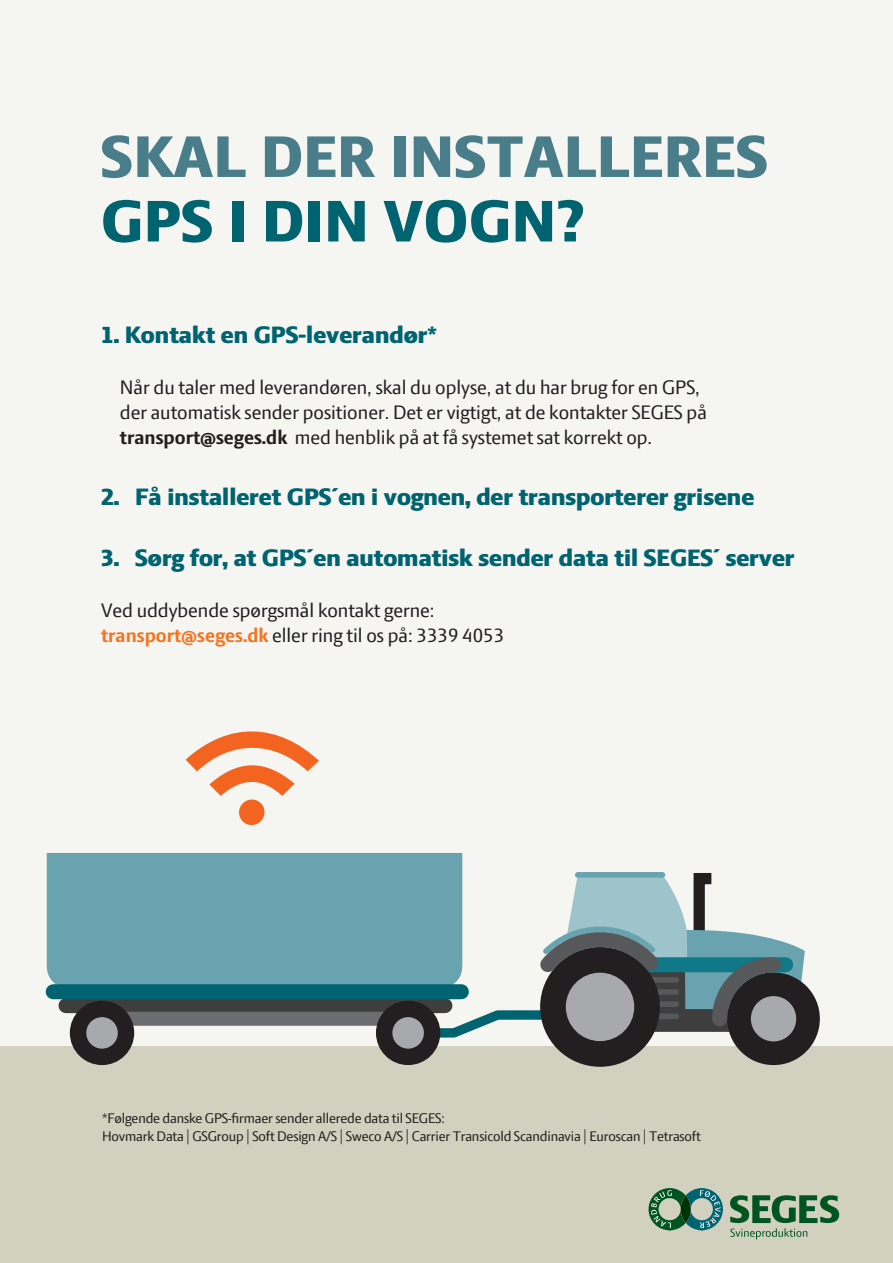
<style>
.page{position:relative;width:893px;height:1263px;background:#fff}
.page>*{position:absolute;margin:0;border:0;box-sizing:border-box;transform-origin:0 0}
.t1{font:800 63px "LF Press Sans";letter-spacing:.01em;color:#497d89}
.t2{font:800 63px "LF Press Sans";letter-spacing:.01em;color:#006370}
.t3{font:800 25.5px "LF Press Sans";color:#006370}
.t4{font:21px/25.2px "LF Press Sans";color:#231f20}
.t5{font:15px/18px "LF Press Sans";letter-spacing:-.01em;color:#231f20}
.s1{font-weight:700}
.s2{font-weight:700;color:#f47521}
</style>
<div class="page">
<div style="left:0;top:0;width:893px;height:1046px;background:#f5f5f1"></div>
<div style="left:0;top:1046px;width:893px;height:217px;background:#d2d1bf"></div>
<svg style="left:186px;top:731px;width:133px;height:94px"></svg>
<div style="left:47px;top:853px;width:415px;height:133px;background:#69a3af"></div>
<div style="left:66px;top:998px;width:379px;height:15px;background:#3e3e3f"></div>
<div style="left:93px;top:1012px;width:322px;height:14px;background:#6c6d70"></div>
<div style="left:727px;top:972px;width:93px;height:93px;background:#231f20;border-radius:50%"></div>
<div style="left:540px;top:947px;width:120px;height:120px;background:#231f20;border-radius:50%"></div>
<svg style="left:403px;top:867px;width:404px;height:175px"></svg>
<div style="left:376px;top:1001px;width:64px;height:64px;background:#231f20;border-radius:50%"></div>
<div style="left:392px;top:1017px;width:32px;height:32px;background:#a8a9ad;border-radius:50%"></div>
<div style="left:70px;top:1001px;width:64px;height:64px;background:#231f20;border-radius:50%"></div>
<div style="left:86px;top:1017px;width:32px;height:32px;background:#a8a9ad;border-radius:50%"></div>
<div style="left:53px;top:984px;width:408px;height:15px;background:#006370"></div>
<svg style="left:648px;top:1188px;width:75px;height:42px"></svg>
<svg style="left:730px;top:1195px;width:109px;height:44px"></svg>
<h1 class="t1" style="left:101px;top:120px;width:668px">SKAL DER INSTALLERES</h1>
<h1 class="t2" style="left:101px;top:185px;width:485px">GPS I DIN VOGN?</h1>
<p class="t3" style="left:101px;top:320px;width:337px">1. Kontakt en GPS-leverandør*</p>
<p class="t4" style="left:120px;top:374px;width:588px">Når du taler med leverandøren, skal du oplyse, at du har brug for en GPS, der automatisk sender positioner. Det er vigtigt, at de kontakter SEGES på <span class="s1">transport@seges.dk</span> med henblik på at få systemet sat korrekt op.</p>
<p class="t3" style="left:101px;top:482px;width:655px">2. Få installeret GPS´en i vognen, der transporterer grisene</p>
<p class="t3" style="left:101px;top:543px;width:695px">3. Sørg for, at GPS´en automatisk sender data til SEGES´ server</p>
<p class="t4" style="left:101px;top:597px;width:405px">Ved uddybende spørgsmål kontakt gerne: <span class="s2">transport@seges.dk</span> eller ring til os på: 3339 4053</p>
<p class="t5" style="left:102px;top:1109px;width:600px">*Følgende danske GPS-firmaer sender allerede data til SEGES:<br>Hovmark Data | GSGroup | Soft Design A/S | Sweco A/S | Carrier Transicold Scandinavia | Euroscan | Tetrasoft</p>
</div>
